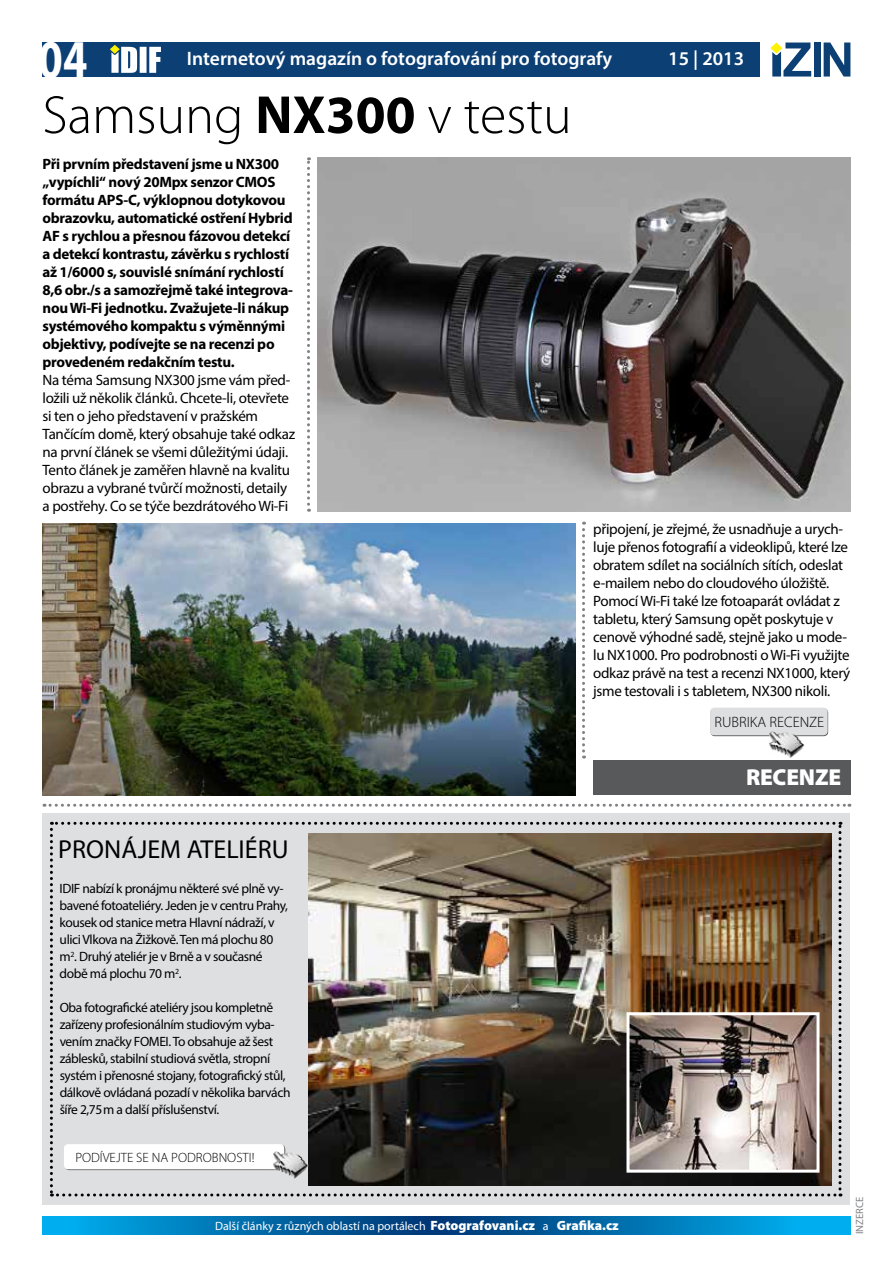
<style>
.page{position:relative;width:893px;height:1263px;background:#fff}
.page>*{position:absolute;margin:0;border:0;box-sizing:border-box;transform-origin:0 0}
.t1{font:700 54.9px "Myriad Pro";color:#fff;scale:.8 1}
.t2{font:300 54px "Myriad Pro";color:#000}
.t3{font:26.1px "Myriad Pro";color:#000}
.t4{font:900 23.1px "Myriad Pro";letter-spacing:-.01em;color:#fff}
.t5{font:600 19.5px "Myriad Pro";color:#fff}
.t6{font:15px/18px "Myriad Pro";letter-spacing:-.02em;color:#000}
.t7{font:700 15px/18px "Myriad Pro";letter-spacing:-.02em;color:#000}
.t8{font:300 15px "Myriad Pro";color:#000}
.t9{font:13.5px/17px "Myriad Pro";letter-spacing:-.03em;color:#000}
.t10{font:900 13.5px "Myriad Pro";color:#fff}
.t11{font:300 13.5px "Myriad Pro";color:#000}
.t12{font:12px "Myriad Pro";color:#fff}
.t13{font:10.5px "Myriad Pro";color:#808285}
.s1{font-weight:700}
</style>
<div class="page">
<div style="left:43px;top:43px;width:717px;height:34px;background:#0c3f74"></div>
<svg style="left:110px;top:45px;width:51px;height:28px"></svg>
<div style="left:814px;top:43px;width:6px;height:34px;background:#0c3f74"></div>
<svg style="left:824px;top:43px;width:26px;height:34px"></svg>
<svg style="left:770px;top:43px;width:41px;height:34px"></svg>
<svg style="left:43px;top:1216px;width:807px;height:18px;background:#0074b3"></svg>
<svg style="left:582px;top:522px;width:3px;height:236px"></svg>
<div style="left:43px;top:813px;width:807px;height:391px;background:#dedfe0"></div>
<svg style="left:50px;top:822px;width:793px;height:374px"></svg>
<img style="left:309px;top:834px;width:522px;height:352px">
<div style="left:65px;top:1145px;width:220px;height:25px;background:#909091;border-radius:4px"></div>
<div style="left:64px;top:1144px;width:220px;height:25px;background:#fff;border-radius:4px"></div>
<img style="left:272px;top:1151px;width:37px;height:28px">
<img style="left:630px;top:1016px;width:185px;height:152px">
<div style="left:626px;top:1012px;width:193px;height:160px;border:3px solid #fff"></div>
<svg style="left:44px;top:804px;width:806px;height:3px"></svg>
<div style="left:593px;top:760px;width:257px;height:34px;background:#58595b"></div>
<svg style="left:307px;top:157px;width:3px;height:355px"></svg>
<div style="left:711px;top:708px;width:117px;height:28px;background:#6a6a6c;border-radius:4px"></div>
<div style="left:710px;top:708px;width:118px;height:27px;background:#dedfe0;border-radius:4px"></div>
<img style="left:768px;top:731px;width:37px;height:27px">
<img style="left:318px;top:157px;width:532px;height:354px">
<img style="left:43px;top:523px;width:532px;height:272px">
<h1 class="t1" style="left:39px;top:23px;width:63px">04</h1>
<h3 class="t5" style="left:187px;top:46px;width:427px">Internetový magazín o fotografování pro fotografy</h3>
<h3 class="t5" style="left:668px;top:46px;width:77px">15 | 2013</h3>
<h2 class="t2" style="left:43px;top:82px;width:531px">Samsung <span class="s1">NX300</span> v testu</h2>
<p class="t7" style="left:43px;top:154px;width:252px">Při prvním představení jsme u NX300 „vypíchli“ nový 20Mpx senzor CMOS formátu APS-C, výklopnou dotykovou obrazovku, automatické ostření Hybrid AF s rychlou a přesnou fázovou detekcí a detekcí kontrastu, závěrku s rychlostí až 1/6000 s, souvislé snímání rychlostí 8,6 obr./s a samozřejmě také integrova&shy;nou Wi-Fi jednotku. Zvažujete-li nákup systémového kompaktu s výměnnými objektivy, podívejte se na recenzi po provedeném redakčním testu.</p>
<p class="t6" style="left:43px;top:370px;width:254px">Na téma Samsung NX300 jsme vám před&shy;ložili už několik článků. Chcete-li, otevřete si ten o jeho představení v pražském Tančícím domě, který obsahuje také odkaz na první článek se všemi důležitými údaji.<br>Tento článek je zaměřen hlavně na kvalitu obrazu a vybrané tvůrčí možnosti, detaily a postřehy. Co se týče bezdrátového Wi-Fi</p>
<h3 class="t3" style="left:58px;top:833px;width:232px">PRONÁJEM ATELIÉRU</h3>
<p class="t9" style="left:60px;top:880px;width:230px">IDIF nabízí k pronájmu některé své plně vy&shy;bavené fotoateliéry. Jeden je v centru Prahy, kousek od stanice metra Hlavní nádraží, v ulici Vlkova na Žižkově. Ten má plochu 80 m<sup>2</sup>. Druhý ateliér je v Brně a v současné době má plochu 70 m<sup>2</sup>.</p>
<p class="t9" style="left:60px;top:999px;width:232px">Oba fotografické ateliéry jsou kompletně zařízeny profesionálním studiovým vyba&shy;vením značky FOMEI. To obsahuje až šest záblesků, stabilní studiová světla, stropní systém i přenosné stojany, fotografický stůl, dálkově ovládaná pozadí v několika barvách šíře 2,75m a další příslušenství.</p>
<p class="t11" style="left:75px;top:1150px;width:181px">PODÍVEJTE SE NA PODROBNOSTI!</p>
<p class="t6" style="left:593px;top:520px;width:259px">připojení, je zřejmé, že usnadňuje a urych&shy;luje přenos fotografií a videoklipů, které lze obratem sdílet na sociálních sítích, odeslat e-mailem nebo do cloudového úložiště.<br>Pomocí Wi-Fi také lze fotoaparát ovládat z tabletu, který Samsung opět poskytuje v cenově výhodné sadě, stejně jako u mode&shy;lu NX1000. Pro podrobnosti o Wi-Fi využijte odkaz právě na test a recenzi NX1000, který jsme testovali i s tabletem, NX300 nikoli.</p>
<p class="t8" style="left:715px;top:713px;width:111px">RUBRIKA RECENZE</p>
<h3 class="t4" style="left:746px;top:761px;width:97px">RECENZE</h3>
<p class="t10" style="left:430px;top:1216px;width:106px">Fotografovani.cz</p>
<p class="t10" style="left:557px;top:1216px;width:64px">Grafika.cz</p>
<p class="t12" style="left:215px;top:1218px;width:212px">Další články z různých oblastí na portálech</p>
<p class="t12" style="left:543px;top:1218px;width:7px">a</p>
<p class="t12" style="left:610px;top:1218px;width:4px">.</p>
<p class="t13" style="left:853px;top:1234px;width:39px;rotate:-90deg">INZERCE</p>
</div>
